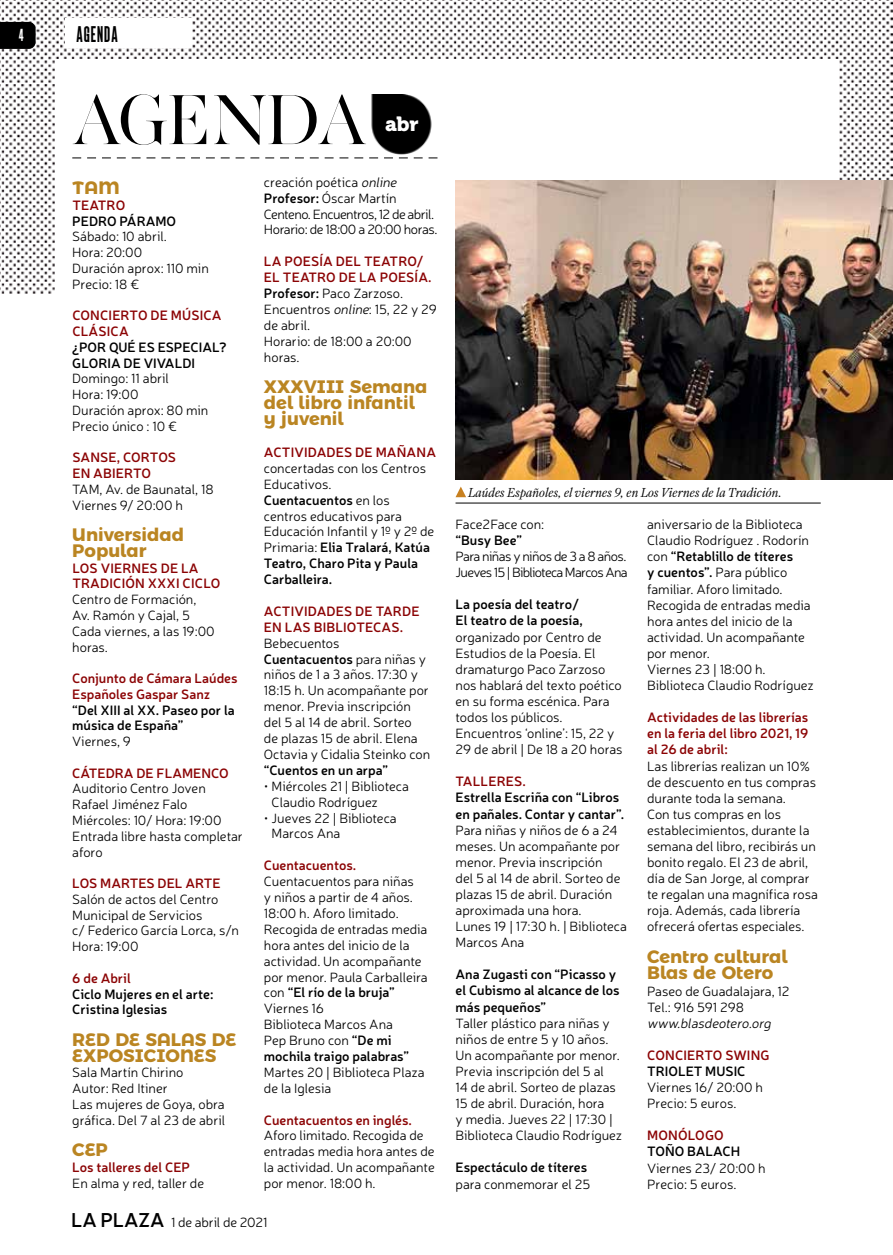
<style>
.page{position:relative;width:893px;height:1255px;background:#fff}
.page>*{position:absolute;margin:0;border:0;box-sizing:border-box;transform-origin:0 0}
.t1{font:300 72.45px "AW Conqueror Didot";letter-spacing:-.01em;color:#000}
.t2{font:20.4px "Museo 900";color:#fff}
.t3{font:700 19.5px "Cactus";letter-spacing:.05em;color:#000}
.t4{font:700 18px/15.8px "Montserrat Alternates";color:#ba8522}
.t5{font:700 15px "Cactus";color:#fff}
.t6{font:300 13.5px/16px "Neris";color:#000}
.t7{font:600 13.5px/15.8px "Neris";color:#8b0304}
.t8{font:600 13.5px/16px "Neris";color:#000}
.t9{font:300 13.5px/15.9px "Neris";letter-spacing:-.03em;color:#000}
.t10{font:300 13.5px/16px "Neris";letter-spacing:-.05em;color:#000}
.t11{font:italic 300 13.5px "Neris";color:#000}
.t12{font:italic 300 13.2px "Farnham Display";color:#000}
.s1{font-style:italic}
.s2{font-weight:600}
.s3{font-weight:600;color:#8b0304}
.s4{font-weight:600;font-size:19.95px}
</style>
<div class="page">
<img style="left:0;top:0;width:893px;height:293px">
<div style="left:66px;top:18px;width:126px;height:30px;background:#fff"></div>
<svg style="left:0;top:22px;width:36px;height:27px"></svg>
<div style="left:55px;top:60px;width:784px;height:1038px;background:#fff"></div>
<img style="left:371px;top:94px;width:61px;height:60px">
<svg style="left:72px;top:158px;width:365px;height:1px"></svg>
<svg style="left:455px;top:486px;width:11px;height:11px"></svg>
<hr style="left:455px;top:503px;width:366px;height:1px;background:#000">
<img style="left:455px;top:180px;width:438px;height:299px">
<p class="t5" style="left:19px;top:26px;width:6px">4</p>
<h3 class="t3" style="left:77px;top:21px;width:43px">AGENDA</h3>
<h1 class="t1" style="left:72px;top:65px;width:296px">AGENDA</h1>
<h2 class="t2" style="left:385px;top:112px;width:35px">abr</h2>
<h3 class="t4" style="left:72px;top:178px;width:49px">TAM</h3>
<p class="t7" style="left:72px;top:196px;width:54px">TEATRO</p>
<p class="t8" style="left:72px;top:212px;width:105px">PEDRO PÁRAMO</p>
<p class="t6" style="left:72px;top:228px;width:138px">Sábado: 10 abril.<br>Hora: 20:00<br>Duración aprox: 110 min<br>Precio: 18 €</p>
<p class="t7" style="left:72px;top:307px;width:151px">CONCIERTO DE MÚSICA<br>CLÁSICA</p>
<p class="t8" style="left:72px;top:338px;width:156px">¿POR QUÉ ES ESPECIAL?<br>GLORIA DE VIVALDI</p>
<p class="t6" style="left:72px;top:370px;width:138px">Domingo: 11 abril<br>Hora: 19:00<br>Duración aprox: 80 min<br>Precio único : 10 €</p>
<p class="t7" style="left:72px;top:449px;width:105px">SANSE, CORTOS<br>EN ABIERTO</p>
<p class="t6" style="left:72px;top:480px;width:143px">TAM, Av. de Baunatal, 18<br>Viernes 9/ 20:00 h</p>
<h3 class="t4" style="left:72px;top:525px;width:113px">Universidad<br>Popular</h3>
<p class="t7" style="left:72px;top:559px;width:150px">LOS VIERNES DE LA<br>TRADICIÓN XXXI CICLO</p>
<p class="t6" style="left:72px;top:591px;width:144px">Centro de Formación,<br>Av. Ramón y Cajal, 5<br>Cada viernes, a las 19:00 horas.</p>
<p class="t7" style="left:72px;top:669px;width:167px">Conjunto de Cámara Laúdes<br>Españoles Gaspar Sanz</p>
<p class="t8" style="left:72px;top:701px;width:164px">“Del XIII al XX. Paseo por la música de España”</p>
<p class="t6" style="left:72px;top:733px;width:60px">Viernes, 9</p>
<p class="t7" style="left:72px;top:764px;width:158px">CÁTEDRA DE FLAMENCO</p>
<p class="t6" style="left:72px;top:780px;width:172px">Auditorio Centro Joven<br>Rafael Jiménez Falo<br>Miércoles: 10/ Hora: 19:00<br>Entrada libre hasta completar aforo</p>
<p class="t7" style="left:72px;top:874px;width:150px">LOS MARTES DEL ARTE</p>
<p class="t6" style="left:72px;top:890px;width:168px">Salón de actos del Centro<br>Municipal de Servicios<br>c/ Federico García Lorca, s/n<br>Hora: 19:00</p>
<p class="t7" style="left:72px;top:969px;width:60px">6 de Abril</p>
<p class="t8" style="left:72px;top:985px;width:143px">Ciclo Mujeres en el arte:<br>Cristina Iglesias</p>
<h3 class="t4" style="left:72px;top:1030px;width:166px">RED DE SALAS DE<br>EXPOSICIONES</h3>
<p class="t6" style="left:72px;top:1064px;width:154px">Sala Martín Chirino<br>Autor: Red Itiner<br>Las mujeres de Goya, obra gráfica. Del 7 al 23 de abril</p>
<h3 class="t4" style="left:72px;top:1140px;width:37px">CEP</h3>
<p class="t7" style="left:72px;top:1158px;width:119px">Los talleres del CEP</p>
<p class="t6" style="left:72px;top:1174px;width:133px">En alma y red, taller de</p>
<p class="t9" style="left:264px;top:173px;width:175px">creación poética <span class="s1">online<br></span><span class="s2">Profesor:</span> Óscar Martín<br>Centeno. Encuentros, 12 de abril.<br>Horario: de 18:00 a 20:00 horas.</p>
<p class="t6" style="left:264px;top:253px;width:175px"><span class="s3">LA POESÍA DEL TEATRO/<br>EL TEATRO DE LA POESÍA.<br></span><span class="s2">Profesor:</span> Paco Zarzoso.<br>Encuentros <span class="s1">online</span>: 15, 22 y 29 de abril.<br>Horario: de 18:00 a 20:00 horas.</p>
<h3 class="t4" style="left:264px;top:377px;width:165px">XXXVIII Semana del libro infantil y juvenil</h3>
<p class="t7" style="left:264px;top:443px;width:174px">ACTIVIDADES DE MAÑANA</p>
<p class="t6" style="left:264px;top:459px;width:172px">concertadas con los Centros<br>Educativos.<br><span class="s2">Cuentacuentos</span> en los centros educativos para<br>Educación Infantil y 1º y 2º de<br>Primaria: <span class="s2">Elia Tralará, Katúa<br>Teatro, Charo Pita y Paula<br>Carballeira.</span></p>
<p class="t7" style="left:264px;top:602px;width:157px">ACTIVIDADES DE TARDE<br>EN LAS BIBLIOTECAS.</p>
<p class="t6" style="left:264px;top:634px;width:168px">Bebecuentos<br><span class="s2">Cuentacuentos</span> para niñas y niños de 1 a 3 años. 17:30 y<br>18:15 h. Un acompañante por menor. Previa inscripción del 5 al 14 de abril. Sorteo<br>de plazas 15 de abril. Elena<br>Octavia y Cidalia Steinko con</p>
<p class="t8" style="left:264px;top:761px;width:126px">“Cuentos en un arpa”</p>
<p class="t6" style="left:272px;top:777px;width:139px;text-indent:-8px">• Miércoles 21 | Biblioteca<br>Claudio Rodríguez</p>
<p class="t6" style="left:272px;top:809px;width:127px;text-indent:-8px">• Jueves 22 | Biblioteca<br>Marcos Ana</p>
<p class="t7" style="left:264px;top:856px;width:94px">Cuentacuentos.</p>
<p class="t6" style="left:264px;top:873px;width:165px">Cuentacuentos para niñas<br>y niños a partir de 4 años.<br>18:00 h. Aforo limitado.<br>Recogida de entradas media hora antes del inicio de la actividad. Un acompañante por menor. Paula Carballeira con <span class="s2">“El río de la bruja”<br></span>Viernes 16<br>Biblioteca Marcos Ana<br>Pep Bruno con <span class="s2">“De mi mochila traigo palabras”</span></p>
<p class="t6" style="left:264px;top:1063px;width:162px">Martes 20 | Biblioteca Plaza de la Iglesia</p>
<p class="t7" style="left:264px;top:1111px;width:150px">Cuentacuentos en inglés.</p>
<p class="t6" style="left:264px;top:1127px;width:172px">Aforo limitado. Recogida de entradas media hora antes de la actividad. Un acompañante por menor. 18:00 h.</p>
<p class="t6" style="left:71px;top:1213px;width:198px"><span class="s4">LA PLAZA</span> 1 de abril de 2021</p>
<p class="t12" style="left:468px;top:485px;width:315px">Laúdes Españoles, el viernes 9, en Los Viernes de la Tradición.</p>
<p class="t6" style="left:455px;top:515px;width:90px">Face2Face con:</p>
<p class="t8" style="left:455px;top:531px;width:68px">“Busy Bee”</p>
<p class="t10" style="left:455px;top:548px;width:174px">Para niñas y niños de 3 a 8 años.<br>Jueves 15 | Biblioteca Marcos Ana</p>
<p class="t8" style="left:455px;top:596px;width:129px">La poesía del teatro/<br>El teatro de la poesía,</p>
<p class="t6" style="left:455px;top:628px;width:168px">organizado por Centro de<br>Estudios de la Poesía. El dramaturgo Paco Zarzoso nos hablará del texto poético en su forma escénica. Para todos los públicos.<br>Encuentros ‘online’: 15, 22 y<br>29 de abril | De 18 a 20 horas</p>
<p class="t7" style="left:456px;top:773px;width:72px">TALLERES.</p>
<p class="t8" style="left:455px;top:789px;width:170px">Estrella Escriña con “Libros en pañales. Contar y cantar”.</p>
<p class="t6" style="left:455px;top:821px;width:173px">Para niñas y niños de 6 a 24 meses. Un acompañante por menor. Previa inscripción<br>del 5 al 14 de abril. Sorteo de plazas 15 de abril. Duración aproximada una hora.<br>Lunes 19 | 17:30 h. | Biblioteca<br>Marcos Ana</p>
<p class="t8" style="left:455px;top:965px;width:166px">Ana Zugasti con “Picasso y el Cubismo al alcance de los más pequeños”</p>
<p class="t6" style="left:455px;top:1014px;width:168px">Taller plástico para niñas y niños de entre 5 y 10 años.<br>Un acompañante por menor.<br>Previa inscripción del 5 al<br>14 de abril. Sorteo de plazas<br>15 de abril. Duración, hora<br>y media. Jueves 22 | 17:30 |<br>Biblioteca Claudio Rodríguez</p>
<p class="t8" style="left:455px;top:1158px;width:133px">Espectáculo de títeres</p>
<p class="t6" style="left:455px;top:1175px;width:136px">para conmemorar el 25</p>
<p class="t6" style="left:647px;top:516px;width:168px">aniversario de la Biblioteca<br>Claudio Rodríguez . Rodorín con <span class="s2">“Retablillo de títeres<br>y cuentos”.</span> Para público familiar. Aforo limitado.<br>Recogida de entradas media hora antes del inicio de la actividad. Un acompañante por menor.<br>Viernes 23 | 18:00 h.<br>Biblioteca Claudio Rodríguez</p>
<p class="t7" style="left:647px;top:708px;width:163px;text-align:justify">Actividades de las librerías en la feria del libro 2021, 19 al 26 de abril:</p>
<p class="t6" style="left:647px;top:757px;width:172px">Las librerías realizan un 10% de descuento en tus compras durante toda la semana.<br>Con tus compras en los establecimientos, durante la semana del libro, recibirás un bonito regalo. El 23 de abril, día de San Jorge, al comprar te regalan una magnífica rosa roja. Además, cada librería ofrecerá ofertas especiales.</p>
<h3 class="t4" style="left:647px;top:947px;width:142px">Centro cultural<br>Blas de Otero</h3>
<p class="t6" style="left:647px;top:982px;width:144px">Paseo de Guadalajara, 12<br>Tel.: 916 591 298</p>
<p class="t11" style="left:647px;top:1014px;width:128px">www.blasdeotero.org</p>
<p class="t7" style="left:647px;top:1046px;width:124px">CONCIERTO SWING</p>
<p class="t8" style="left:647px;top:1062px;width:100px">TRIOLET MUSIC</p>
<p class="t6" style="left:647px;top:1078px;width:117px">Viernes 16/ 20:00 h<br>Precio: 5 euros.</p>
<p class="t7" style="left:647px;top:1126px;width:78px">MONÓLOGO</p>
<p class="t8" style="left:647px;top:1142px;width:95px">TOÑO BALACH</p>
<p class="t6" style="left:647px;top:1159px;width:120px">Viernes 23/ 20:00 h<br>Precio: 5 euros.</p>
</div>
